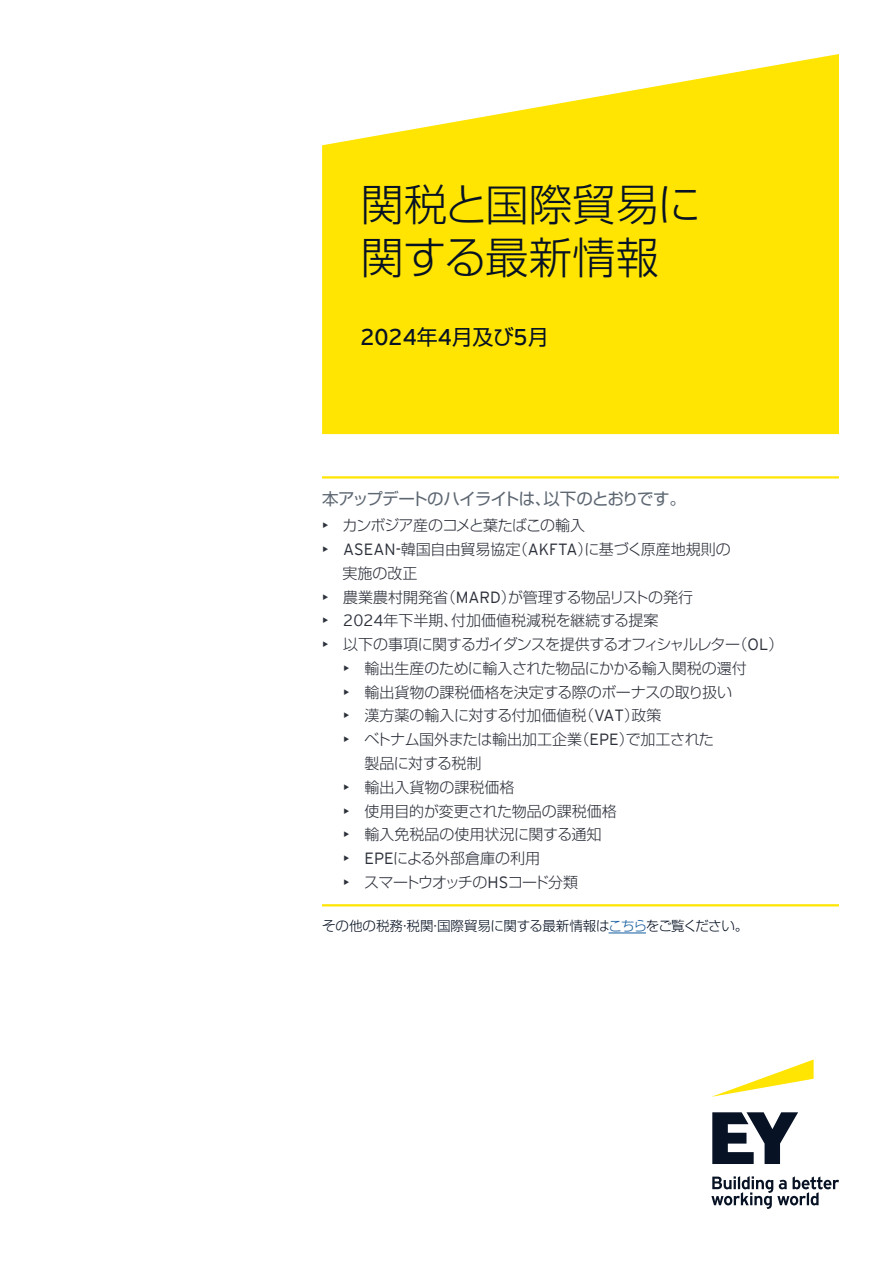
<style>
.page{position:relative;width:893px;height:1263px;background:#fff}
.page>*{position:absolute;margin:0;border:0;box-sizing:border-box;transform-origin:0 0}
.t1{font:300 43.5px/52.5px "Shin Go Pr 6 N";color:#071224}
.t2{font:22.8px "EY Interstate";color:#071224}
.t3{font:16.5px "Shin Go Pr 6 N";letter-spacing:-.05em;color:#5d6772}
.t4{font:300 15px/23.7px "Shin Go Pr 6 N";letter-spacing:-.01em;color:#2c303a}
.t5{font:300 15px "Shin Go Pr 6 N";letter-spacing:-.06em;color:#2c303a}
.t6{font:300 15px "Shin Go Pr 6 N";letter-spacing:-.065em;color:#2c303a}
.t7{font:300 13.5px "Shin Go Pr 6 N";letter-spacing:-.025em;color:#071224}
.s1{font-family:"Shin Go Pr 6 N";font-size:21px}
.s2{font-family:"EY Interstate";font-size:16.2px}
.s3{color:#125b9e}
</style>
<div class="page">
<svg style="left:712px;top:1059px;width:102px;height:38px"></svg>
<svg style="left:711px;top:1112px;width:128px;height:97px"></svg>
<svg style="left:322px;top:54px;width:517px;height:380px;fill:#ffe501"></svg>
<hr style="left:609px;top:933px;width:37px;height:1px;background:#125b9e">
<hr style="left:322px;top:476px;width:517px;height:2px;background:#ffe501">
<hr style="left:322px;top:904px;width:517px;height:2px;background:#ffe501">
<h1 class="t1" style="left:360px;top:175px;width:342px">関税と国際貿易に関する最新情報</h1>
<h2 class="t2" style="left:360px;top:321px;width:190px">2024<span class="s1">年</span>4<span class="s1">月及び</span>5<span class="s1">月</span></h2>
<p class="t3" style="left:322px;top:486px;width:366px">本アップデートのハイライトは、以下のとおりです。</p>
<p class="t5" style="left:322px;top:513px;width:265px"><span class="s2">•</span> カンボジア産のコメと葉たばこの輸入</p>
<p class="t4" style="left:342px;top:536px;width:390px;text-indent:-20px"><span class="s2">• ASEAN-</span>韓国自由貿易協定（<span class="s2">AKFTA</span>）に基づく原産地規則の実施の改正</p>
<p class="t4" style="left:322px;top:584px;width:373px"><span class="s2">•</span> 農業農村開発省（<span class="s2">MARD</span>）が管理する物品リストの発行</p>
<p class="t4" style="left:322px;top:607px;width:338px"><span class="s2">• 2024</span>年下半期、付加価値税減税を継続する提案</p>
<p class="t5" style="left:322px;top:632px;width:463px"><span class="s2">•</span> 以下の事項に関するガイダンスを提供するオフィシャルレター（<span class="s2">OL</span>）</p>
<p class="t4" style="left:343px;top:655px;width:405px"><span class="s2">•</span> 輸出生産のために輸入された物品にかかる輸入関税の還付</p>
<p class="t4" style="left:343px;top:679px;width:390px"><span class="s2">•</span> 輸出貨物の課税価格を決定する際のボーナスの取り扱い</p>
<p class="t4" style="left:343px;top:703px;width:320px"><span class="s2">•</span> 漢方薬の輸入に対する付加価値税（<span class="s2">VAT</span>）政策</p>
<p class="t4" style="left:364px;top:726px;width:351px;text-indent:-21px"><span class="s2">•</span> ベトナム国外または輸出加工企業（<span class="s2">EPE</span>）で加工された製品に対する税制</p>
<p class="t4" style="left:343px;top:774px;width:173px"><span class="s2">•</span> 輸出入貨物の課税価格</p>
<p class="t4" style="left:343px;top:798px;width:275px"><span class="s2">•</span> 使用目的が変更された物品の課税価格</p>
<p class="t4" style="left:343px;top:821px;width:260px"><span class="s2">•</span> 輸入免税品の使用状況に関する通知</p>
<p class="t4" style="left:343px;top:845px;width:198px"><span class="s2">• EPE</span>による外部倉庫の利用</p>
<p class="t6" style="left:343px;top:870px;width:236px"><span class="s2">•</span> スマートウオッチの<span class="s2">HS</span>コード分類</p>
<p class="t7" style="left:322px;top:915px;width:428px">その他の税務・税関・国際貿易に関する最新情報は<span class="s3">こちら</span>をご覧ください。</p>
</div>
